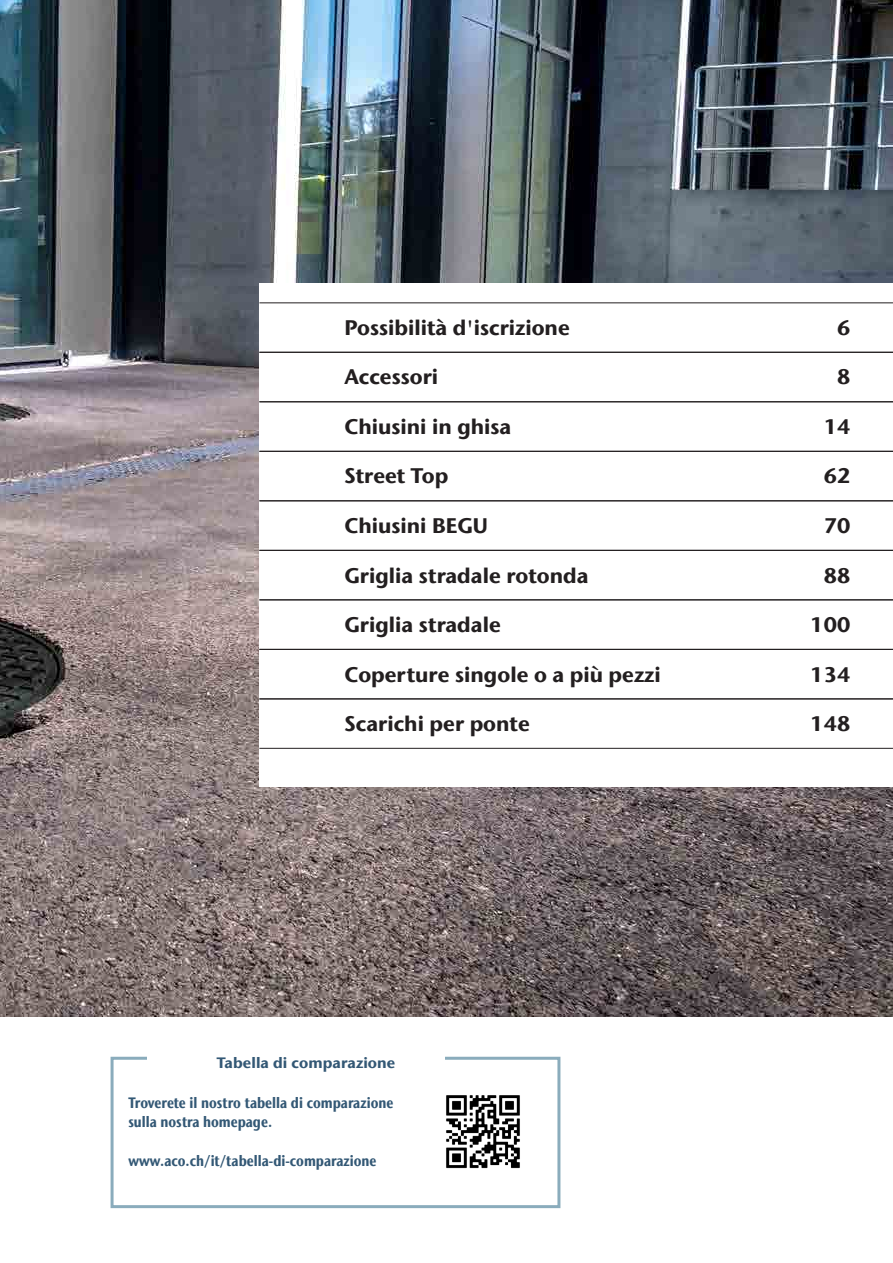
<style>
.page{position:relative;width:893px;height:1263px;background:#fff}
.page>*{position:absolute;margin:0;border:0;box-sizing:border-box;transform-origin:0 0}
.Ebene_1__Kapitel__KAP{font:700 21px "Stone Sans IIITC Com";color:#231f20}
.t1{font:700 condensed 15px "Stone Sans IIITC Com";color:#335875}
.Info_box{font:700 15px "Stone Sans IIITC Com";letter-spacing:.005em;color:#335875}
</style>
<div class="page">
<img style="left:0;top:0;width:893px;height:1016px">
<div style="left:259px;top:283px;width:634px;height:504px;background:#fff"></div>
<hr style="left:259px;top:303px;width:634px;height:1px;background:#231f20">
<hr style="left:259px;top:352px;width:634px;height:1px;background:#231f20">
<hr style="left:259px;top:401px;width:634px;height:1px;background:#231f20">
<hr style="left:259px;top:402px;width:634px;height:1px;background:#231f20">
<hr style="left:259px;top:451px;width:634px;height:1px;background:#231f20">
<hr style="left:259px;top:500px;width:634px;height:1px;background:#231f20">
<hr style="left:259px;top:501px;width:634px;height:1px;background:#231f20">
<hr style="left:259px;top:550px;width:634px;height:1px;background:#231f20">
<hr style="left:259px;top:599px;width:634px;height:1px;background:#231f20">
<hr style="left:259px;top:600px;width:634px;height:1px;background:#231f20">
<hr style="left:259px;top:649px;width:634px;height:1px;background:#231f20">
<hr style="left:259px;top:698px;width:634px;height:1px;background:#231f20">
<hr style="left:259px;top:699px;width:634px;height:1px;background:#231f20">
<hr style="left:259px;top:748px;width:634px;height:1px;background:#231f20">
<div style="left:111px;top:1057px;width:449px;height:151px;border:3px solid #8aacbc"></div>
<div style="left:148px;top:1037px;width:297px;height:45px;background:#fff"></div>
<img style="left:446px;top:1095px;width:74px;height:74px">
<p class="Ebene_1__Kapitel__KAP" style="left:344px;top:314px;width:227px">Possibilità d'iscrizione</p>
<p class="Ebene_1__Kapitel__KAP" style="left:837px;top:314px;width:15px">6</p>
<p class="Ebene_1__Kapitel__KAP" style="left:344px;top:363px;width:95px">Accessori</p>
<p class="Ebene_1__Kapitel__KAP" style="left:837px;top:363px;width:15px">8</p>
<p class="Ebene_1__Kapitel__KAP" style="left:344px;top:413px;width:169px">Chiusini in ghisa</p>
<p class="Ebene_1__Kapitel__KAP" style="left:824px;top:413px;width:28px">14</p>
<p class="Ebene_1__Kapitel__KAP" style="left:344px;top:462px;width:105px">Street Top</p>
<p class="Ebene_1__Kapitel__KAP" style="left:824px;top:462px;width:28px">62</p>
<p class="Ebene_1__Kapitel__KAP" style="left:344px;top:512px;width:145px">Chiusini BEGU</p>
<p class="Ebene_1__Kapitel__KAP" style="left:824px;top:512px;width:28px">70</p>
<p class="Ebene_1__Kapitel__KAP" style="left:344px;top:562px;width:246px">Griglia stradale rotonda</p>
<p class="Ebene_1__Kapitel__KAP" style="left:824px;top:562px;width:28px">88</p>
<p class="Ebene_1__Kapitel__KAP" style="left:344px;top:611px;width:158px">Griglia stradale</p>
<p class="Ebene_1__Kapitel__KAP" style="left:810px;top:611px;width:42px">100</p>
<p class="Ebene_1__Kapitel__KAP" style="left:344px;top:661px;width:318px">Coperture singole o a più pezzi</p>
<p class="Ebene_1__Kapitel__KAP" style="left:810px;top:661px;width:42px">134</p>
<p class="Ebene_1__Kapitel__KAP" style="left:344px;top:710px;width:187px">Scarichi per ponte</p>
<p class="Ebene_1__Kapitel__KAP" style="left:810px;top:710px;width:42px">148</p>
<p class="Info_box" style="left:217px;top:1052px;width:180px">Tabella di comparazione</p>
<p class="t1" style="left:128px;top:1093px;width:267px">Troverete il nostro tabella di comparazione</p>
<p class="t1" style="left:128px;top:1112px;width:145px">sulla nostra homepage.</p>
<p class="t1" style="left:128px;top:1151px;width:250px">www.aco.ch/it/tabella-di-comparazione</p>
</div>
